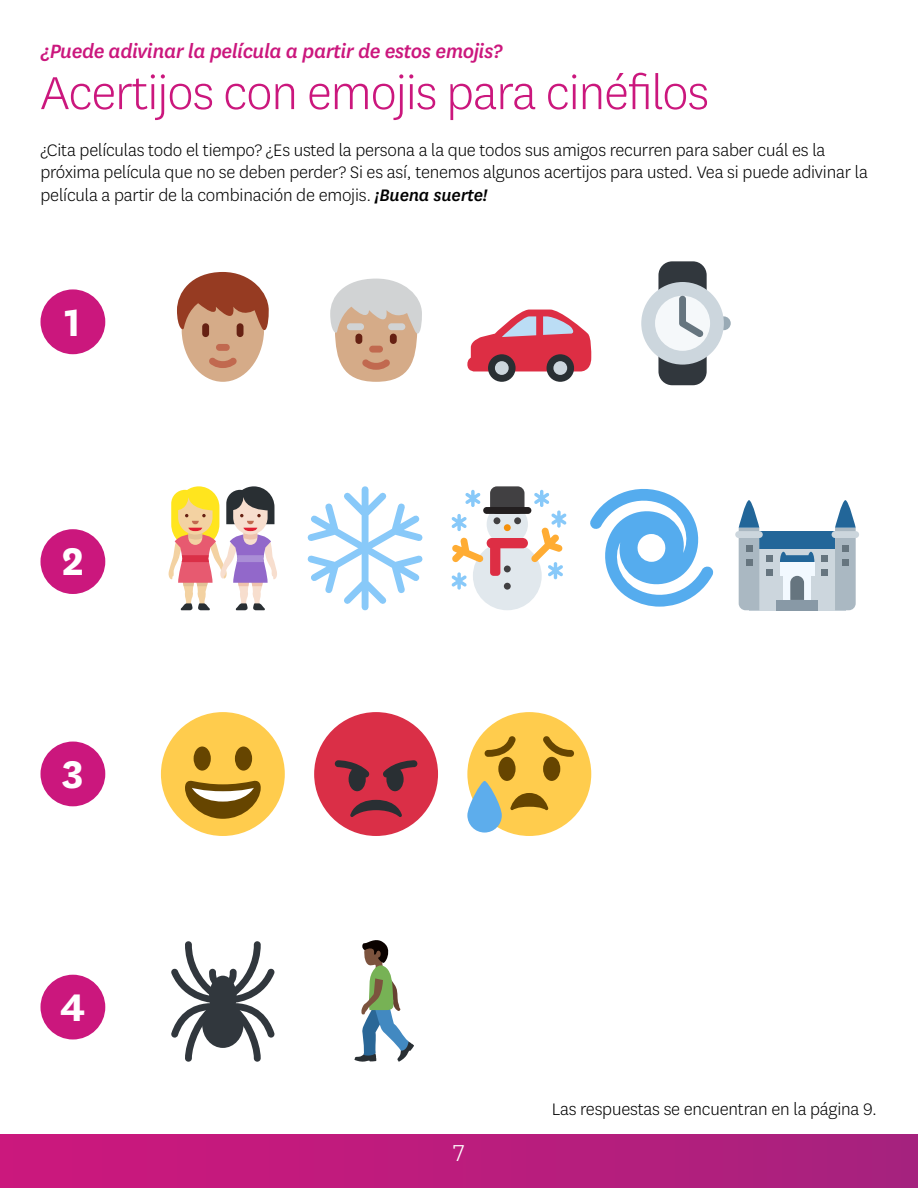
<style>
.page{position:relative;width:918px;height:1188px;background:#fff}
.page>*{position:absolute;margin:0;border:0;box-sizing:border-box;transform-origin:0 0}
.t1{font:300 54px "Centene Sans";letter-spacing:-.02em;color:#cb177d}
.t2{font:700 45px "Centene Sans";color:#fff}
.t3{font:300 27px "Centene Sans";color:#fff}
.t4{font:italic 500 22.5px "Centene Sans";letter-spacing:-.02em;color:#cb177d}
.t5{font:300 19.5px/22.5px "Centene Sans";letter-spacing:-.01em;color:#000}
.s1{font-weight:500;font-style:italic}
</style>
<div class="page">
<div style="left:0;top:1134px;width:918px;height:54px;background:linear-gradient(to right,#ce177d,#a7227e)"></div>
<svg style="left:177px;top:272px;width:92px;height:110px"></svg>
<svg style="left:330px;top:279px;width:92px;height:103px"></svg>
<svg style="left:467px;top:310px;width:124px;height:61px"></svg>
<div style="left:488px;top:354px;width:28px;height:28px;background:#292f33;border-radius:50%"></div>
<div style="left:495px;top:361px;width:14px;height:14px;background:#ccd6dd;border-radius:50%"></div>
<div style="left:547px;top:354px;width:27px;height:28px;background:#292f33;border-radius:50%"></div>
<div style="left:553px;top:361px;width:14px;height:14px;background:#ccd6dd;border-radius:50%"></div>
<div style="left:658px;top:261px;width:49px;height:124px;background:#31373d;border-radius:14px"></div>
<div style="left:714px;top:316px;width:17px;height:14px;background:#99aab5;border-radius:7px"></div>
<div style="left:641px;top:282px;width:83px;height:83px;background:#ccd6dd;border-radius:50%"></div>
<div style="left:655px;top:296px;width:55px;height:55px;background:#f5f8fa;border-radius:50%"></div>
<svg style="left:679px;top:296px;width:25px;height:41px"></svg>
<div style="left:749px;top:545px;width:96px;height:65px;background:#ccd6dd"></div>
<div style="left:756px;top:531px;width:79px;height:17px;background:#269"></div>
<div style="left:766px;top:555px;width:7px;height:7px;background:#66757f"></div>
<div style="left:821px;top:555px;width:7px;height:7px;background:#66757f"></div>
<div style="left:766px;top:569px;width:7px;height:7px;background:#66757f"></div>
<div style="left:821px;top:569px;width:7px;height:7px;background:#66757f"></div>
<svg style="left:780px;top:552px;width:34px;height:48px;background:#b1c4d2"></svg>
<div style="left:777px;top:600px;width:41px;height:10px;background:#8899a6"></div>
<svg style="left:739px;top:500px;width:20px;height:110px;background:#99afbe"></svg>
<svg style="left:835px;top:500px;width:21px;height:110px;background:#9cb1c0"></svg>
<div style="left:735px;top:531px;width:28px;height:7px;background:#ccd6dd;border-radius:3px"></div>
<div style="left:832px;top:531px;width:27px;height:7px;background:#ccd6dd;border-radius:3px"></div>
<svg style="left:590px;top:489px;width:123px;height:118px"></svg>
<svg style="left:168px;top:486px;width:109px;height:124px"></svg>
<div style="left:473px;top:541px;width:69px;height:69px;background:#e1e8ed;border-radius:50%"></div>
<div style="left:490px;top:486px;width:35px;height:28px;background:#414042;border-radius:7px"></div>
<svg style="left:451px;top:490px;width:116px;height:100px"></svg>
<svg style="left:307px;top:486px;width:116px;height:124px"></svg>
<div style="left:161px;top:712px;width:124px;height:124px;background:#ffcc4d;border-radius:50%"></div>
<svg style="left:185px;top:780px;width:76px;height:39px"></svg>
<div style="left:194px;top:747px;width:17px;height:24px;background:#664500;border-radius:50%"></div>
<div style="left:235px;top:747px;width:17px;height:24px;background:#664500;border-radius:50%"></div>
<div style="left:314px;top:712px;width:124px;height:124px;background:#da2f47;border-radius:50%"></div>
<svg style="left:350px;top:800px;width:52px;height:17px"></svg>
<svg style="left:335px;top:760px;width:35px;height:31px"></svg>
<svg style="left:383px;top:760px;width:34px;height:31px"></svg>
<div style="left:467px;top:712px;width:124px;height:124px;background:#ffcc4d;border-radius:50%"></div>
<div style="left:498px;top:757px;width:18px;height:24px;background:#664500;border-radius:50%"></div>
<div style="left:543px;top:757px;width:17px;height:24px;background:#664500;border-radius:50%"></div>
<svg style="left:510px;top:793px;width:38px;height:17px"></svg>
<svg style="left:467px;top:781px;width:35px;height:52px;fill:#5dadec"></svg>
<svg style="left:543px;top:736px;width:31px;height:21px"></svg>
<svg style="left:485px;top:736px;width:31px;height:21px"></svg>
<svg style="left:354px;top:940px;width:60px;height:122px"></svg>
<div style="left:202px;top:1001px;width:42px;height:47px;background:#31373d;border-radius:50%"></div>
<div style="left:209px;top:976px;width:28px;height:41px;background:#31373d;border-radius:50%"></div>
<svg style="left:171px;top:941px;width:49px;height:121px"></svg>
<svg style="left:226px;top:941px;width:49px;height:121px"></svg>
<div style="left:40px;top:289px;width:65px;height:65px;background:#cb177d;border-radius:50%"></div>
<div style="left:40px;top:529px;width:65px;height:65px;background:#cb177d;border-radius:50%"></div>
<div style="left:40px;top:742px;width:65px;height:64px;background:#cb177d;border-radius:50%"></div>
<div style="left:40px;top:975px;width:65px;height:65px;background:#cb177d;border-radius:50%"></div>
<p class="t4" style="left:40px;top:36px;width:464px">¿Puede adivinar la película a partir de estos emojis?</p>
<h1 class="t1" style="left:40px;top:59px;width:670px">Acertijos con emojis para cinéfilos</h1>
<p class="t5" style="left:40px;top:138px;width:829px">¿Cita películas todo el tiempo? ¿Es usted la persona a la que todos sus amigos recurren para saber cuál es la próxima película que no se deben perder? Si es así, tenemos algunos acertijos para usted. Vea si puede adivinar la película a partir de la combinación de emojis. <span class="s1">¡Buena suerte!</span></p>
<h2 class="t2" style="left:65px;top:290px;width:18px">1</h2>
<h2 class="t2" style="left:62px;top:530px;width:24px">2</h2>
<h2 class="t2" style="left:62px;top:742px;width:23px">3</h2>
<h2 class="t2" style="left:60px;top:975px;width:27px">4</h2>
<h3 class="t3" style="left:453px;top:1136px;width:13px">7</h3>
<p class="t5" style="left:552px;top:1097px;width:327px">Las respuestas se encuentran en la página 9.</p>
</div>
